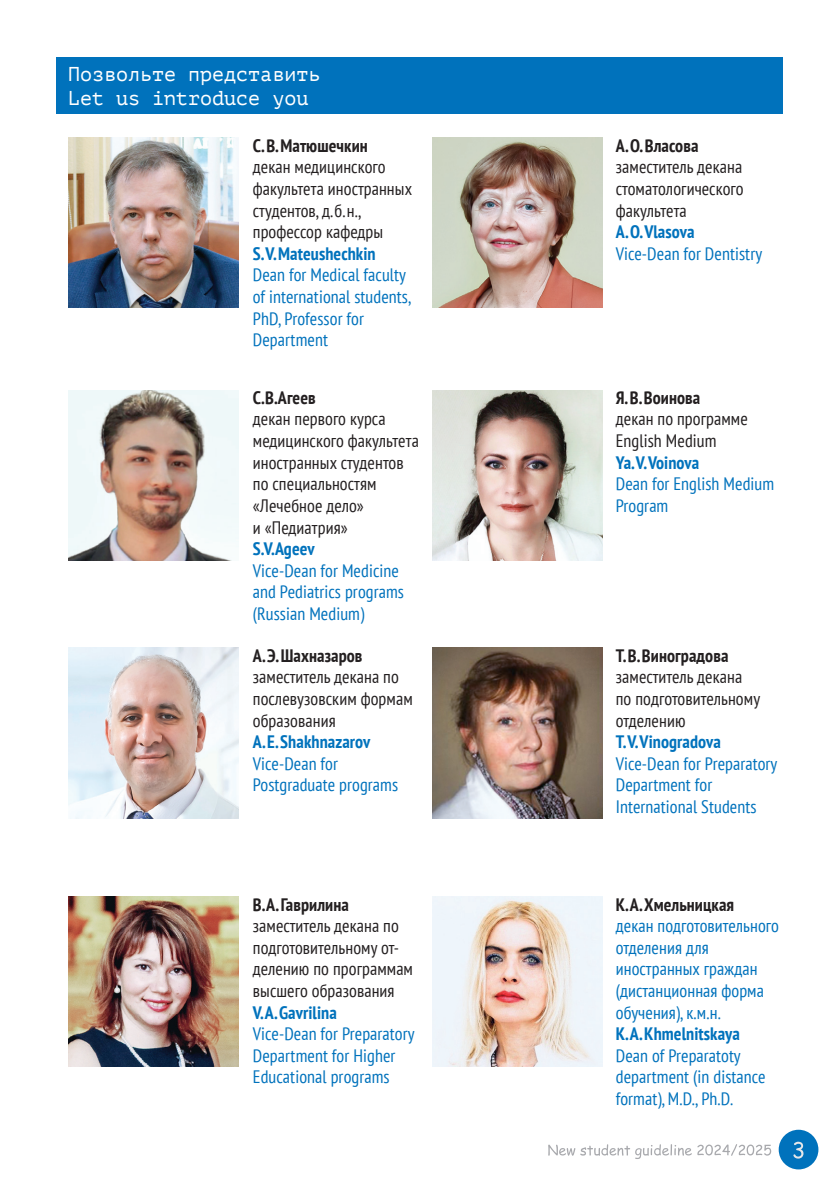
<style>
.page{position:relative;width:840px;height:1191px;background:#fff}
.page>*{position:absolute;margin:0;border:0;box-sizing:border-box;transform-origin:0 0}
.t1{font:20px/24px "PT Mono";color:#fff}
.t2{font:condensed 18px/21.6px "PT Sans";letter-spacing:.005em;color:#0072bc}
.t3{font:condensed 18px/21.6px "PT Sans";letter-spacing:.005em;color:#231f20}
.t4{font:700 condensed 18px "PT Sans";letter-spacing:.005em;color:#0072bc}
.t5{font:700 condensed 18px "PT Sans";letter-spacing:.005em;color:#231f20}
</style>
<div class="page">
<svg style="left:548px;top:1144px;width:222px;height:15px"></svg>
<div style="left:778px;top:1129px;width:40px;height:40px;background:#0072bc;border-radius:50%"></div>
<svg style="left:793px;top:1141px;width:10px;height:17px"></svg>
<div style="left:57px;top:57px;width:725px;height:56px;background:#0072bc"></div>
<img style="left:68px;top:896px;width:170px;height:170px">
<img style="left:68px;top:648px;width:170px;height:170px">
<img style="left:68px;top:138px;width:170px;height:170px">
<img style="left:432px;top:648px;width:170px;height:170px">
<img style="left:432px;top:138px;width:170px;height:170px">
<img style="left:432px;top:390px;width:170px;height:170px">
<img style="left:68px;top:390px;width:170px;height:170px">
<img style="left:432px;top:896px;width:170px;height:170px">
<p class="t1" style="left:68px;top:62px;width:253px">Позвольте представить<br>Let us introduce you</p>
<p class="t5" style="left:253px;top:133px;width:116px">С. В. Матюшечкин</p>
<p class="t3" style="left:253px;top:156px;width:161px">декан медицинского факультета иностранных студентов, д.б.н., профессор кафедры</p>
<p class="t4" style="left:253px;top:241px;width:124px">S. V. Mateushechkin</p>
<p class="t2" style="left:253px;top:264px;width:160px">Dean for Medical faculty of international students,<br>PhD, Рrofessor for<br>Department</p>
<p class="t5" style="left:253px;top:386px;width:64px">С.В.Агеев</p>
<p class="t3" style="left:253px;top:408px;width:167px">декан первого курса медицинского факультета иностранных студентов по специальностям «Лечебное дело»<br>и «Педиатрия»</p>
<p class="t4" style="left:253px;top:537px;width:63px">S.V.Ageev</p>
<p class="t2" style="left:253px;top:559px;width:152px">Vice-Dean for Medicine and Pediatrics programs (Russian Medium)</p>
<p class="t5" style="left:253px;top:643px;width:111px">А. Э. Шахназаров</p>
<p class="t3" style="left:253px;top:666px;width:161px">заместитель декана по послевузовским формам образования</p>
<p class="t4" style="left:253px;top:730px;width:119px">A. E. Shakhnazarov</p>
<p class="t2" style="left:253px;top:752px;width:147px">Vice-Dean for<br>Postgraduate programs</p>
<p class="t5" style="left:253px;top:892px;width:98px">В. А. Гаврилина</p>
<p class="t3" style="left:253px;top:914px;width:162px">заместитель декана по подготовительному от&shy;делению по программам высшего образования</p>
<p class="t4" style="left:253px;top:1000px;width:85px">V. A. Gavrilina</p>
<p class="t2" style="left:253px;top:1022px;width:163px">Vice-Dean for Preparatory<br>Department for Higher<br>Educational programs</p>
<p class="t5" style="left:615px;top:133px;width:84px">А. О. Власова</p>
<p class="t3" style="left:615px;top:156px;width:129px;text-align:justify">заместитель декана стоматологического факультета</p>
<p class="t4" style="left:615px;top:220px;width:80px">A. O. Vlasova</p>
<p class="t2" style="left:615px;top:242px;width:148px">Vice-Dean for Dentistry</p>
<p class="t5" style="left:615px;top:386px;width:86px">Я. В. Воинова</p>
<p class="t3" style="left:615px;top:408px;width:133px">декан по программе<br>English Medium</p>
<p class="t4" style="left:615px;top:450px;width:85px">Ya. V. Voinova</p>
<p class="t2" style="left:615px;top:473px;width:160px">Dean for English Medium<br>Program</p>
<p class="t5" style="left:615px;top:643px;width:114px">Т. В. Виноградова</p>
<p class="t3" style="left:615px;top:666px;width:146px">заместитель декана по подготовительному отделению</p>
<p class="t4" style="left:615px;top:730px;width:107px">T. V. Vinogradova</p>
<p class="t2" style="left:615px;top:752px;width:163px">Vice-Dean for Preparatory<br>Department for<br>International Students</p>
<p class="t5" style="left:615px;top:892px;width:120px">К. А. Хмельницкая</p>
<p class="t2" style="left:615px;top:914px;width:164px">декан подготовительного отделения для иностранных граждан (дистанционная форма обучения), к.м.н.</p>
<p class="t4" style="left:615px;top:1022px;width:126px">K. A. Khmelnitskaya</p>
<p class="t2" style="left:615px;top:1044px;width:151px">Dean of Preparatoty department (in distance format), M.D., Ph.D.</p>
</div>
